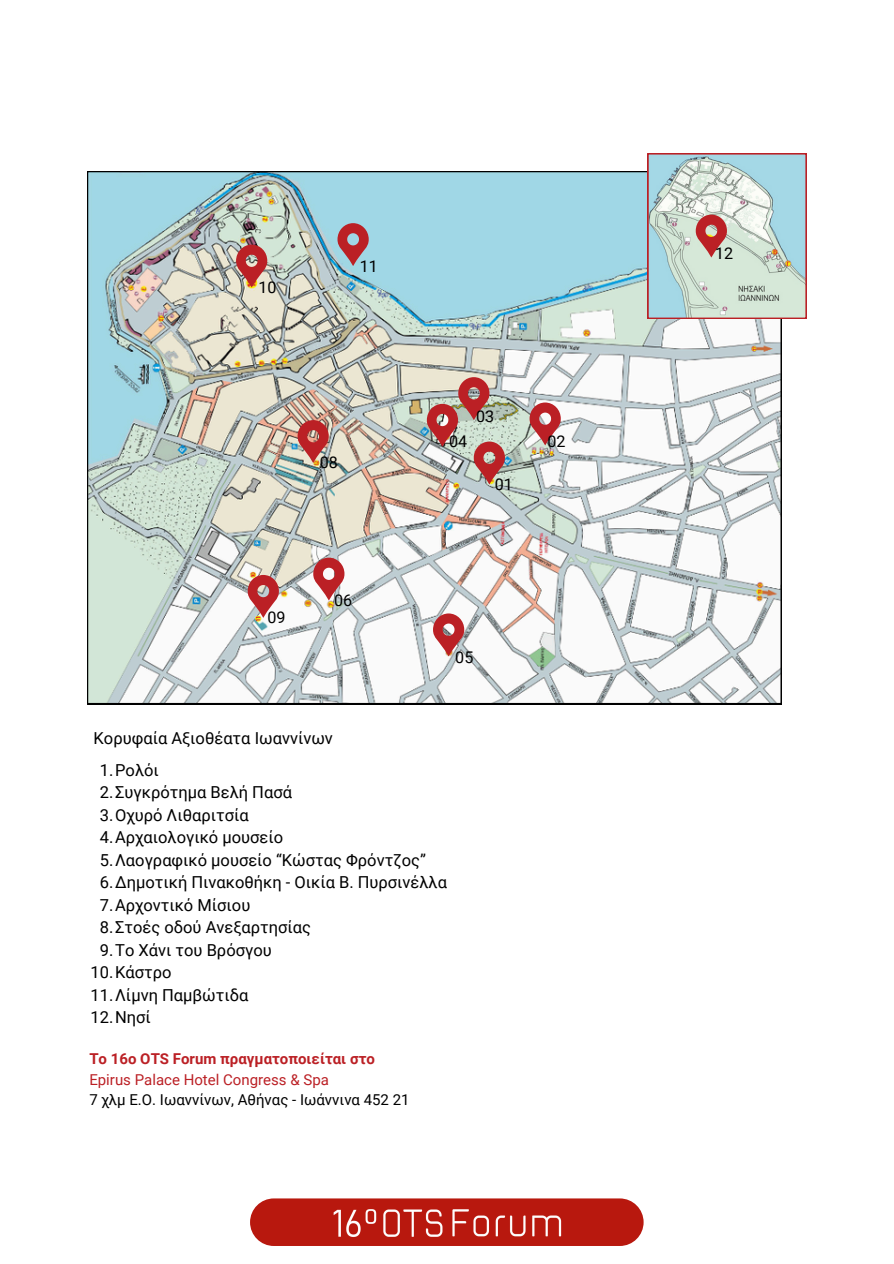
<style>
.page{position:relative;width:894px;height:1264px;background:#fff}
.page>*{position:absolute;margin:0;border:0;box-sizing:border-box;transform-origin:0 0}
.t1{font:16.5px "Roboto";color:#000}
.t2{font:16.05px "Roboto";color:#000}
.t3{font:15px/20.2px "Roboto";color:#000}
.s1{font-weight:700;color:#bb2025}
.s2{color:#bb2025}
</style>
<div class="page">
<svg style="left:87px;top:172px;width:694px;height:532px"></svg>
<svg style="left:236px;top:245px;width:31px;height:42px"></svg>
<svg style="left:427px;top:377px;width:78px;height:107px;background:#be9b94"></svg>
<svg style="left:433px;top:613px;width:31px;height:43px"></svg>
<svg style="left:313px;top:557px;width:31px;height:43px"></svg>
<svg style="left:247px;top:575px;width:32px;height:42px"></svg>
<svg style="left:297px;top:420px;width:32px;height:43px"></svg>
<svg style="left:337px;top:223px;width:31px;height:43px"></svg>
<svg style="left:647px;top:153px;width:159px;height:166px;background:#c1cecb"></svg>
<svg style="left:529px;top:402px;width:31px;height:43px"></svg>
<div style="left:250px;top:1198px;width:393px;height:47px;background:#b8180e;border-radius:24px"></div>
<img style="left:333px;top:1209px;width:228px;height:28px">
<p class="t2" style="left:258px;top:278px;width:20px">10</p>
<p class="t2" style="left:359px;top:257px;width:20px">11</p>
<p class="t2" style="left:320px;top:453px;width:20px">08</p>
<p class="t2" style="left:449px;top:432px;width:20px">04</p>
<p class="t2" style="left:476px;top:406px;width:20px">03</p>
<p class="t2" style="left:494px;top:475px;width:20px">01</p>
<p class="t2" style="left:547px;top:432px;width:20px">02</p>
<p class="t2" style="left:267px;top:608px;width:20px">09</p>
<p class="t2" style="left:334px;top:591px;width:20px">06</p>
<h1 class="t2" style="left:455px;top:648px;width:20px">05</h1>
<p class="t1" style="left:94px;top:728px;width:241px">Κορυφαία Αξιοθέατα Ιωαννίνων</p>
<p class="t1" style="left:100px;top:760px;width:60px">1.Ρολόι</p>
<p class="t1" style="left:100px;top:783px;width:193px">2.Συγκρότημα Βελή Πασά</p>
<p class="t1" style="left:100px;top:805px;width:150px">3.Οχυρό Λιθαριτσία</p>
<p class="t1" style="left:100px;top:828px;width:185px">4.Αρχαιολογικό μουσείο</p>
<p class="t1" style="left:100px;top:850px;width:327px">5.Λαογραφικό μουσείο “Κώστας Φρόντζος”</p>
<p class="t1" style="left:100px;top:873px;width:348px">6.Δημοτική Πινακοθήκη - Οικία Β. Πυρσινέλλα</p>
<p class="t1" style="left:100px;top:895px;width:152px">7.Αρχοντικό Μίσιου</p>
<p class="t1" style="left:100px;top:918px;width:212px">8.Στοές οδού Ανεξαρτησίας</p>
<p class="t1" style="left:100px;top:940px;width:173px">9.Το Χάνι του Βρόσγου</p>
<p class="t1" style="left:91px;top:963px;width:82px">10.Κάστρο</p>
<p class="t1" style="left:91px;top:985px;width:159px">11.Λίμνη Παμβώτιδα</p>
<p class="t1" style="left:91px;top:1008px;width:62px">12.Νησί</p>
<p class="t3" style="left:89px;top:1048px;width:322px"><span class="s1">Το 16ο OTS Forum πραγματοποιείται στο<br></span><span class="s2">Epirus Palace Hotel Congress &amp; Spa<br></span>7 χλμ Ε.Ο. Ιωαννίνων, Αθήνας - Ιωάννινα 452 21</p>
<p class="t2" style="left:715px;top:244px;width:20px">12</p>
</div>
